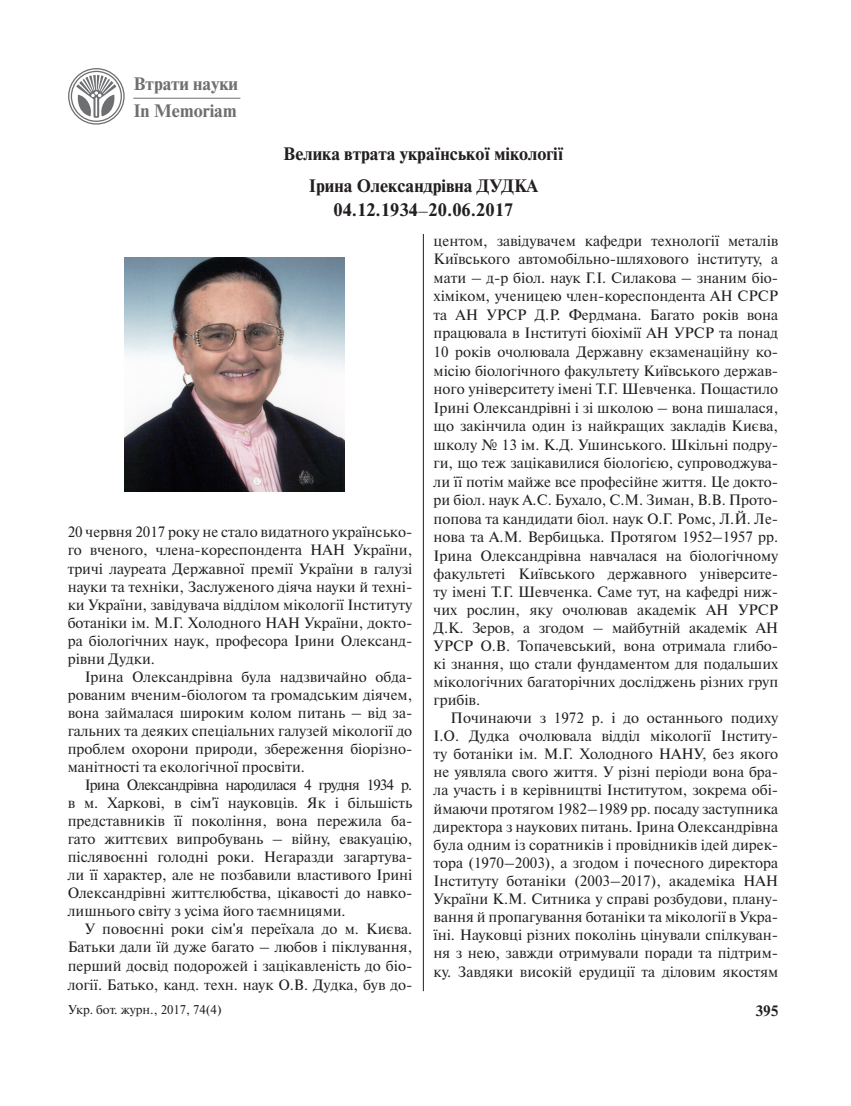
<style>
.page{position:relative;width:851px;height:1106px;background:#fff}
.page>*{position:absolute;margin:0;border:0;box-sizing:border-box;transform-origin:0 0}
.t1{font:700 18px "Newton C";color:#231f20}
.t2{font:700 18px/27px "Newton C";color:#6d6f71}
.body_text{font:15px/18.5px "Newton C";color:#231f20;text-align:justify}
.body_text_first{font:15px/18.3px "Newton C";color:#231f20;text-align:justify}
.t3{font:700 15px "Newton C";color:#231f20}
.t4{font:12.75px "Newton C";color:#231f20}
.s1{font-weight:400;font-size:15px}
</style>
<div class="page">
<svg style="left:68px;top:68px;width:57px;height:57px"></svg>
<hr style="left:133px;top:98px;width:107px;height:1px;background:#6d6f71">
<hr style="left:423px;top:234px;width:1px;height:757px;background:#231f20">
<img style="left:125px;top:257px;width:220px;height:234px">
<p class="t2" style="left:133px;top:70px;width:106px">Втрати науки<br>In Memoriam</p>
<p class="t1" style="left:283px;top:143px;width:282px">Велика втрата української мікології</p>
<p class="t1" style="left:309px;top:175px;width:230px">Ірина Олександрівна ДУДКА</p>
<p class="t1" style="left:333px;top:199px;width:181px">04.12.1934<span class="s1">–</span>20.06.2017</p>
<p class="body_text_first" style="left:68px;top:522px;width:346px">20 червня 2017 року не стало видатного українсько&shy;го вченого, члена-кореспондента НАН України, тричі лауреата Державної премії України в галузі науки та техніки, Заслуженого діяча науки й техні&shy;ки України, завідувача відділом мікології Інституту ботаніки ім. М.Г. Холодного НАН України, докто&shy;ра біологічних наук, професора Ірини Олександ&shy;рівни Дудки.</p>
<p class="body_text" style="left:68px;top:668px;width:346px;line-height:18px;text-indent:17px">Ірина Олександрівна була надзвичайно обда&shy;рованим вченим-біологом та громадським діячем, вона займалася широким колом питань – від за&shy;гальних та деяких спеціальних галузей мікології до проблем охорони природи, збереження біорізно&shy;манітності та екологічної просвіти.</p>
<p class="body_text" style="left:68px;top:776px;width:346px;line-height:18px;text-indent:17px">Ірина Олександрівна народилася 4 грудня 1934 р. в м. Харкові, в сім'ї науковців. Як і більшість представників її покоління, вона пережила ба&shy;гато життєвих випробувань – війну, евакуацію, післявоєнні голодні роки. Негаразди загартува&shy;ли її характер, але не позбавили властивого Ірині Олександрівні життєлюбства, цікавості до навко&shy;лишнього світу з усіма його таємницями.</p>
<p class="body_text" style="left:68px;top:920px;width:346px;text-indent:17px">У повоєнні роки сім'я переїхала до м. Києва.<br>Батьки дали їй дуже багато – любов і піклування, перший досвід подорожей і зацікавленість до біо&shy;логії. Батько, канд. техн. наук О.В. Дудка, був до-</p>
<p class="body_text" style="left:433px;top:231px;width:346px">центом, завідувачем кафедри технології металів Київського автомобільно-шляхового інституту, а мати – д-р біол. наук Г.І. Силакова – знаним біо&shy;хіміком, ученицею член-кореспондента АН СРСР та АН УРСР Д.Р. Фердмана. Багато років вона працювала в Інституті біохімії АН УРСР та понад 10 років очолювала Державну екзаменаційну ко&shy;місію біологічного факультету Київського держав&shy;ного університету імені Т.Г. Шевченка. Пощастило Ірині Олександрівні і зі школою – вона пишалася, що закінчила один із найкращих закладів Києва, школу № 13 ім. К.Д. Ушинського. Шкільні подру&shy;ги, що теж зацікавилися біологією, супроводжува&shy;ли її потім майже все професійне життя. Це докто&shy;ри біол. наук А.С. Бухало, С.М. Зиман, В.В. Прото&shy;попова та кандидати біол. наук О.Г. Ромс, Л.Й. Ле&shy;нова та А.М. Вербицька. Протягом 1952–1957 рр.<br>Ірина Олександрівна навчалася на біологічному факультеті Київського державного університе&shy;ту імені Т.Г. Шевченка. Саме тут, на кафедрі ниж&shy;чих рослин, яку очолював академік АН УРСР Д.К. Зеров, а згодом – майбутній академік АН УРСР О.В. Топачевський, вона отримала глибо&shy;кі знання, що стали фундаментом для подальших мікологічних багаторічних досліджень різних груп грибів.</p>
<p class="body_text" style="left:433px;top:709px;width:346px;text-indent:17px">Починаючи з 1972 р. і до останнього подиху І.О. Дудка очолювала відділ мікології Інститу&shy;ту ботаніки ім. М.Г. Холодного НАНУ, без якого не уявляла свого життя. У різні періоди вона бра&shy;ла участь і в керівництві Інститутом, зокрема обі&shy;ймаючи протягом 1982–1989 рр. посаду заступника директора з наукових питань. Ірина Олександрівна була одним із соратників і провідників ідей дирек&shy;тора (1970–2003), а згодом і почесного директора Інституту ботаніки (2003–2017), академіка НАН України К.М. Ситника у справі розбудови, плану&shy;вання й пропагування ботаніки та мікології в Укра&shy;їні. Науковці різних поколінь цінували спілкуван&shy;ня з нею, завжди отримували поради та підтрим&shy;ку. Завдяки високій ерудиції та діловим якостям</p>
<p class="t4" style="left:68px;top:1002px;width:155px">Укр. бот. журн., 2017, 74(4)</p>
<p class="t3" style="left:755px;top:1002px;width:25px">395</p>
</div>
